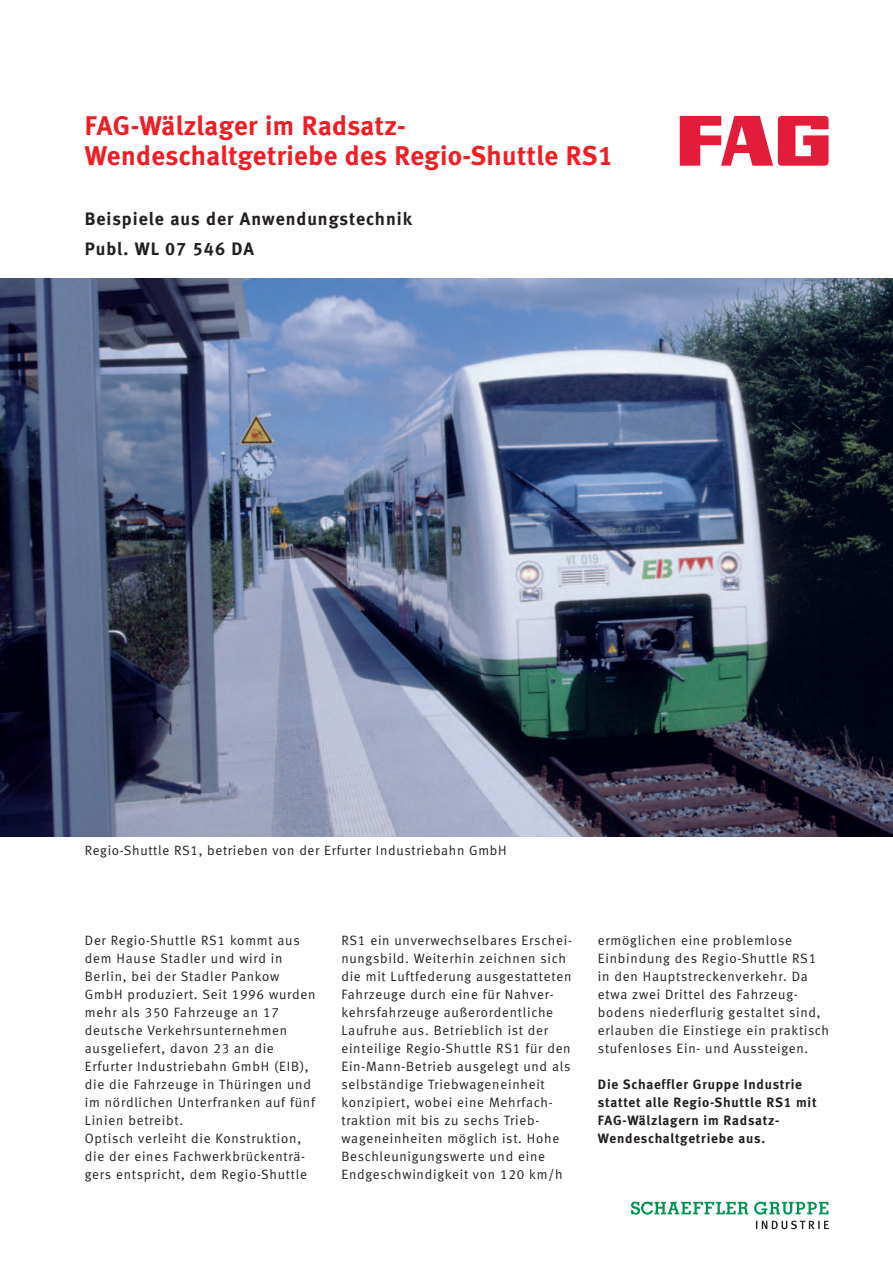
<style>
.page{position:relative;width:893px;height:1263px;background:#fff}
.page>*{position:absolute;margin:0;border:0;box-sizing:border-box;transform-origin:0 0}
.t1{font:27px/30px "Meta Bold LF";letter-spacing:.015em;color:#ee1e24}
.t2{font:18px/30px "Meta Bold LF";letter-spacing:.055em;color:#231f20}
.t3{font:13.5px/18px "Meta Normal LF";letter-spacing:.055em;color:#231f20}
.t4{font:13.5px/18px "Meta Bold LF";letter-spacing:.055em;color:#231f20}
</style>
<div class="page">
<svg style="left:680px;top:116px;width:148px;height:50px"></svg>
<svg style="left:756px;top:1220px;width:73px;height:9px"></svg>
<svg style="left:631px;top:1201px;width:197px;height:13px"></svg>
<img style="left:0;top:279px;width:893px;height:558px">
<h1 class="t1" style="left:85px;top:113px;width:530px">FAG-Wälzlager im Radsatz-<br>Wendeschaltgetriebe des Regio-Shuttle RS1</h1>
<h2 class="t2" style="left:85px;top:206px;width:329px">Beispiele aus der Anwendungstechnik<br>Publ. WL 07 546 DA</h2>
<p class="t3" style="left:85px;top:842px;width:423px">Regio-Shuttle RS1, betrieben von der Erfurter Industriebahn GmbH</p>
<p class="t3" style="left:85px;top:932px;width:232px">Der Regio-Shuttle RS1 kommt aus dem Hause Stadler und wird in<br>Berlin, bei der Stadler Pankow<br>GmbH produziert. Seit 1996 wurden mehr als 350 Fahrzeuge an 17 deutsche Verkehrsunternehmen ausgeliefert, davon 23 an die<br>Erfurter Industriebahn GmbH (EIB), die die Fahrzeuge in Thüringen und im nördlichen Unterfranken auf fünf<br>Linien betreibt.<br>Optisch verleiht die Konstruktion, die der eines Fachwerkbrückenträ&shy;gers entspricht, dem Regio-Shuttle</p>
<p class="t3" style="left:341px;top:932px;width:232px">RS1 ein unverwechselbares Erschei&shy;nungsbild. Weiterhin zeichnen sich die mit Luftfederung ausgestatteten Fahrzeuge durch eine für Nahver&shy;kehrsfahrzeuge außerordentliche Laufruhe aus. Betrieblich ist der einteilige Regio-Shuttle RS1 für den Ein-Mann-Betrieb ausgelegt und als selbständige Triebwageneinheit konzipiert, wobei eine Mehrfach&shy;traktion mit bis zu sechs Trieb&shy;wageneinheiten möglich ist. Hohe Beschleunigungswerte und eine Endgeschwindigkeit von 120 km/h</p>
<p class="t3" style="left:598px;top:932px;width:233px">ermöglichen eine problemlose Einbindung des Regio-Shuttle RS1 in den Hauptstreckenverkehr. Da etwa zwei Drittel des Fahrzeug&shy;bodens niederflurig gestaltet sind, erlauben die Einstiege ein praktisch stufenloses Ein- und Aussteigen.</p>
<p class="t4" style="left:598px;top:1076px;width:220px">Die Schaeffler Gruppe Industrie stattet alle Regio-Shuttle RS1 mit<br>FAG-Wälzlagern im Radsatz-<br>Wendeschaltgetriebe aus.</p>
</div>
